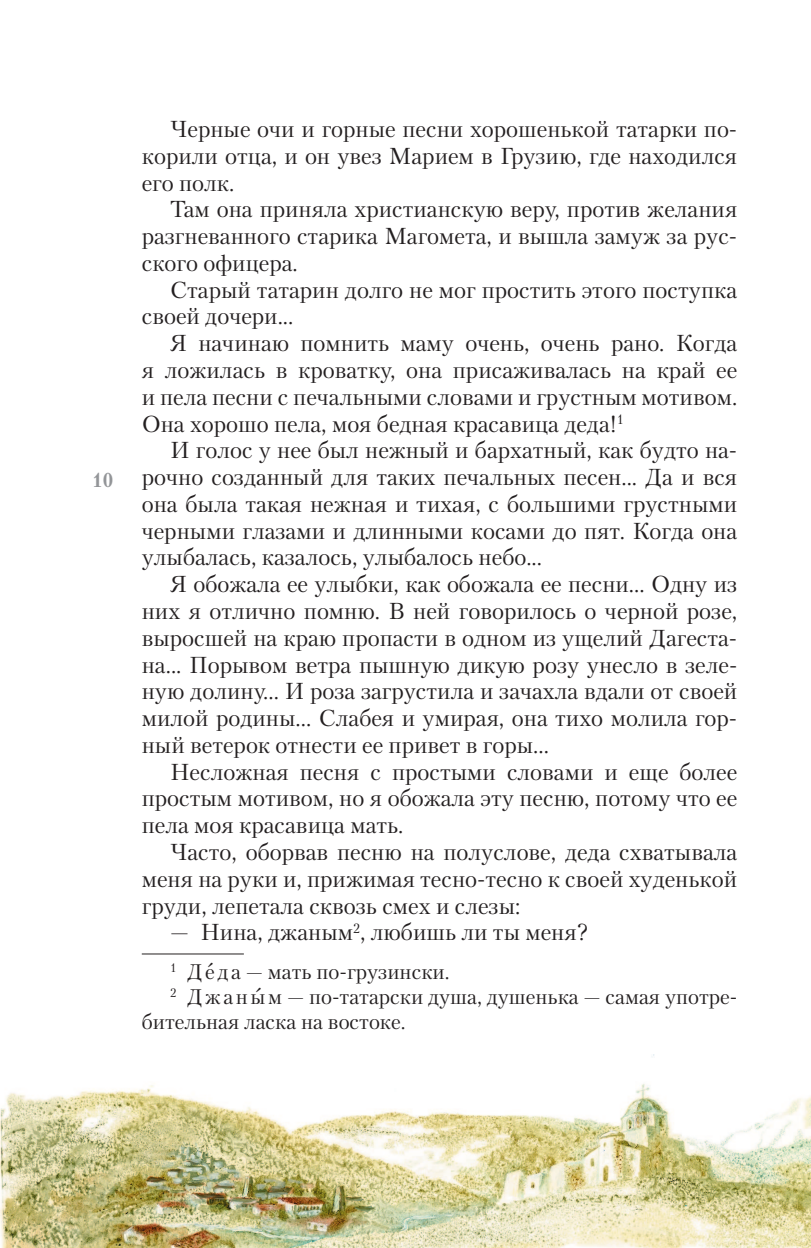
<style>
.page{position:relative;width:811px;height:1248px;background:#fff}
.page>*{position:absolute;margin:0;border:0;box-sizing:border-box;transform-origin:0 0}
.t1{font:23px/26.8px "Petersburg";color:#231f20;text-align:justify}
.t2{font:21px "Petersburg";color:#231f20}
.t3{font:700 20px "Petersburg";color:#939598}
</style>
<div class="page">
<img style="left:0;top:1054px;width:810px;height:193px">
<hr style="left:142px;top:953px;width:102px;height:1px;background:#231f20">
<p class="t3" style="left:92px;top:472px;width:23px">10</p>
<p class="t1" style="left:142px;top:117px;width:597px;text-indent:28px">Черные очи и горные песни хорошенькой татарки по&shy;корили отца, и он увез Марием в Грузию, где находился его полк.</p>
<p class="t1" style="left:142px;top:197px;width:597px;text-indent:28px">Там она приняла христианскую веру, против желания разгневанного старика Магомета, и вышла замуж за рус&shy;ского офицера.</p>
<p class="t1" style="left:142px;top:278px;width:597px;text-indent:28px">Старый татарин долго не мог простить этого поступка своей дочери...</p>
<p class="t1" style="left:142px;top:331px;width:597px;text-indent:28px">Я начинаю помнить маму очень, очень рано. Когда я ложилась в кроватку, она присаживалась на край ее и пела песни с печальными словами и грустным мотивом.<br>Она хорошо пела, моя бедная красавица деда!<sup>1</sup></p>
<p class="t1" style="left:142px;top:438px;width:597px;text-indent:28px">И голос у нее был нежный и бархатный, как будто на&shy;рочно созданный для таких печальных песен... Да и вся она была такая нежная и тихая, с большими грустными черными глазами и длинными косами до пят. Когда она улыбалась, казалось, улыбалось небо...</p>
<p class="t1" style="left:142px;top:572px;width:597px;text-indent:28px">Я обожала ее улыбки, как обожала ее песни... Одну из них я отлично помню. В ней говорилось о черной розе, выросшей на краю пропасти в одном из ущелий Дагеста&shy;на... Порывом ветра пышную дикую розу унесло в зеле&shy;ную долину... И роза загрустила и зачахла вдали от своей милой родины... Слабея и умирая, она тихо молила гор&shy;ный ветерок отнести ее привет в горы...</p>
<p class="t1" style="left:142px;top:759px;width:597px;text-indent:28px">Несложная песня с простыми словами и еще более простым мотивом, но я обожала эту песню, потому что ее пела моя красавица мать.</p>
<p class="t1" style="left:142px;top:840px;width:597px;text-indent:28px">Часто, оборвав песню на полуслове, деда схватывала меня на руки и, прижимая тесно-тесно к своей худенькой груди, лепетала сквозь смех и слезы:</p>
<p class="t1" style="left:170px;top:920px;width:420px">— Нина, джаным<sup>2</sup>, любишь ли ты меня?</p>
<p class="t2" style="left:170px;top:962px;width:281px"><sup>1</sup> Д е д а — мать по-грузински.</p>
<p class="t2" style="left:170px;top:987px;width:568px"><sup>2</sup> Д ж а н ы м — по-татарски душа, душенька — самая употре-</p>
<p class="t2" style="left:142px;top:1012px;width:265px">бительная ласка на востоке.</p>
</div>
